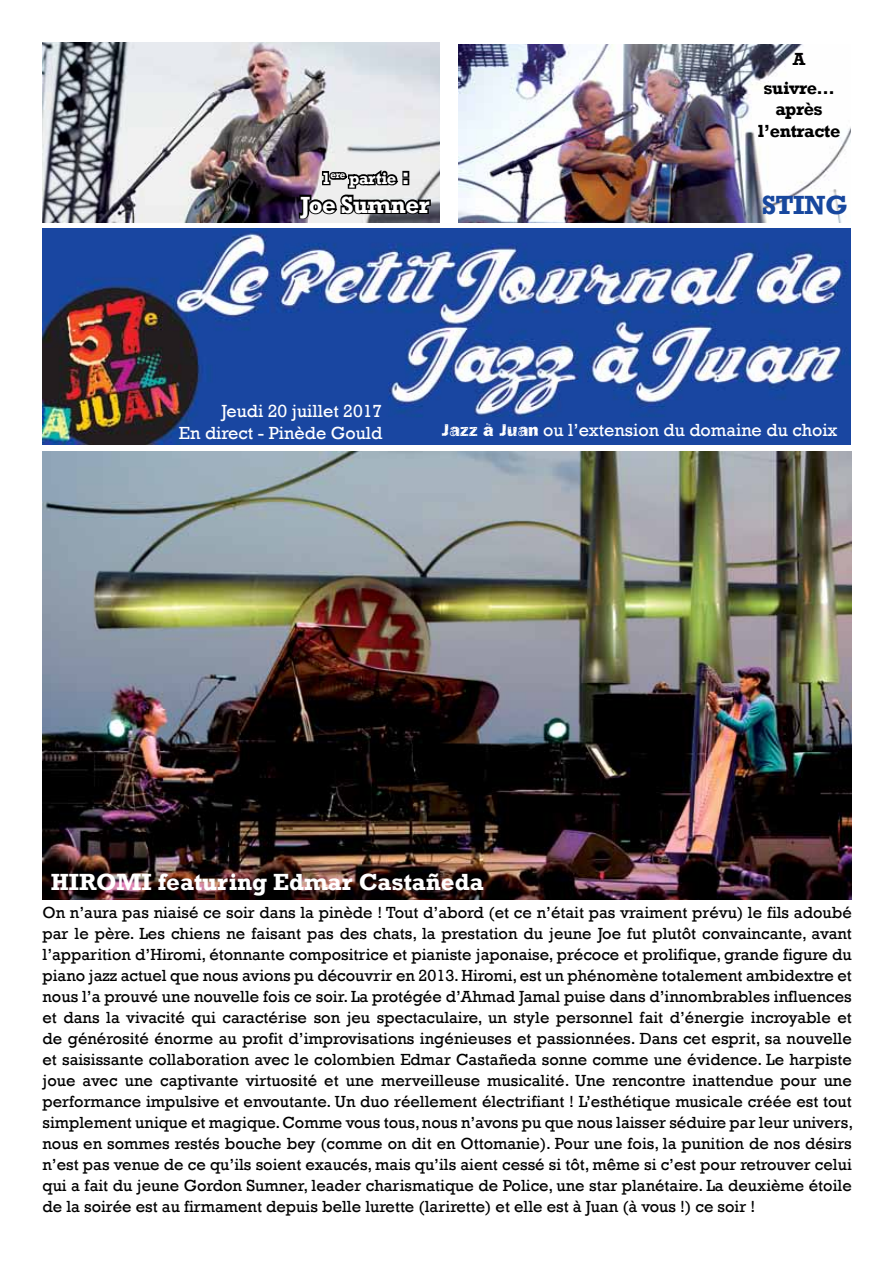
<style>
.page{position:relative;width:893px;height:1263px;background:#fff}
.page>*{position:absolute;margin:0;border:0;box-sizing:border-box;transform-origin:0 0}
.t1{font:700 27px "Rockwell";letter-spacing:-.02em;color:#17479e}
.t2{font:700 24px "Rockwell";color:#fff}
.t3{font:700 24px "Rockwell";letter-spacing:-.02em;color:#fff}
.t4{font:18px/21.6px "Rockwell";color:#fff;text-align:right}
.t5{font:700 18px/28.8px "Rockwell";letter-spacing:-.02em;color:#000;text-align:center}
.t6{font:16.5px/21px "Rockwell";color:#000;text-align:justify}
.t7{font:700 16.5px "Rockwell";letter-spacing:-.02em;color:#fff}
.s1{font-size:24px}
.s2{font-family:"Frankie"}
</style>
<div class="page">
<img style="left:43px;top:452px;width:808px;height:447px">
<img style="left:43px;top:229px;width:808px;height:215px">
<img style="left:458px;top:44px;width:392px;height:179px">
<img style="left:43px;top:43px;width:397px;height:180px">
<svg style="left:297px;top:167px;width:135px;height:62px;background:#8a878c"></svg>
<p class="t7" style="left:322px;top:168px;width:90px">1<sup>ere</sup> partie <span class="s1">:</span></p>
<h2 class="t3" style="left:300px;top:190px;width:130px">Joe Sumner</h2>
<p class="t5" style="left:763px;top:44px;width:73px">A suivre...</p>
<p class="t5" style="left:758px;top:98px;width:84px;line-height:21.6px">après l’entracte</p>
<h1 class="t1" style="left:762px;top:188px;width:88px">STING</h1>
<p class="t4" style="left:179px;top:400px;width:205px">Jeudi 20 juillet 2017<br>En direct - Pinède Gould</p>
<p class="t4" style="left:441px;top:419px;width:397px"><span class="s2">Jazz à Juan</span> ou l’extension du domaine du choix</p>
<h2 class="t2" style="left:51px;top:867px;width:434px">HIROMI featuring Edmar Castañeda</h2>
<p class="t6" style="left:43px;top:902px;width:812px">On n’aura pas niaisé ce soir dans la pinède ! Tout d’abord (et ce n’était pas vraiment prévu) le fils adoubé par le père. Les chiens ne faisant pas des chats, la prestation du jeune Joe fut plutôt convaincante, avant l’apparition d’Hiromi, étonnante compositrice et pianiste japonaise, précoce et prolifique, grande figure du piano jazz actuel que nous avions pu découvrir en 2013. Hiromi, est un phénomène totalement ambidextre et nous l’a prouvé une nouvelle fois ce soir. La protégée d’Ahmad Jamal puise dans d’innombrables influences et dans la vivacité qui caractérise son jeu spectaculaire, un style personnel fait d’énergie incroyable et de générosité énorme au profit d’improvisations ingénieuses et passionnées. Dans cet esprit, sa nouvelle et saisissante collaboration avec le colombien Edmar Castañeda sonne comme une évidence. Le harpiste joue avec une captivante virtuosité et une merveilleuse musicalité. Une rencontre inattendue pour une performance impulsive et envoutante. Un duo réellement électrifiant ! L’esthétique musicale créée est tout simplement unique et magique. Comme vous tous, nous n’avons pu que nous laisser séduire par leur univers, nous en sommes restés bouche bey (comme on dit en Ottomanie). Pour une fois, la punition de nos désirs n’est pas venue de ce qu’ils soient exaucés, mais qu’ils aient cessé si tôt, même si c’est pour retrouver celui qui a fait du jeune Gordon Sumner, leader charismatique de Police, une star planétaire. La deuxième étoile de la soirée est au firmament depuis belle lurette (larirette) et elle est à Juan (à vous !) ce soir !</p>
</div>
